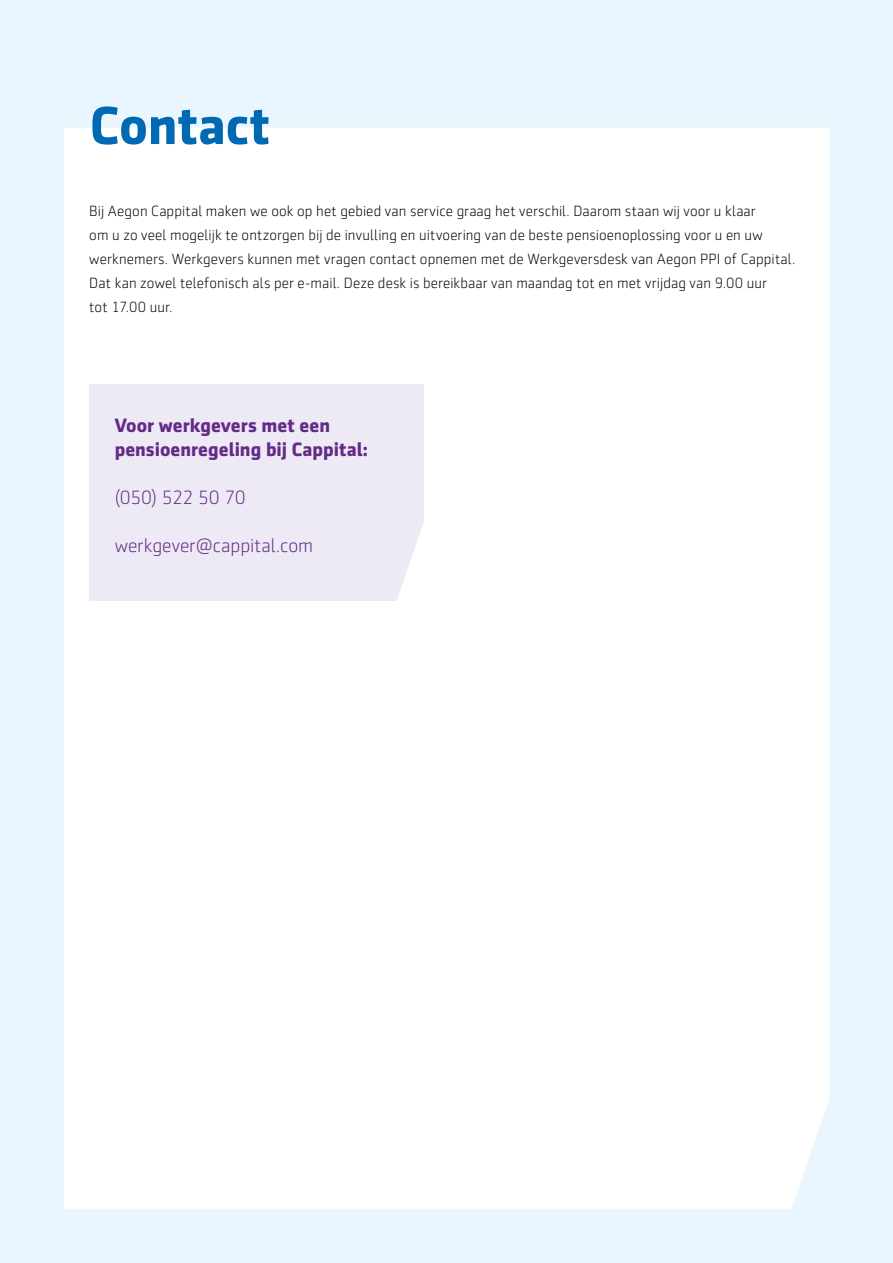
<style>
.page{position:relative;width:893px;height:1263px;background:#e9f6fe}
.page>*{position:absolute;margin:0;border:0;box-sizing:border-box;transform-origin:0 0}
.Heading{font:700 54px "Sentico Sans DT";color:#0069b4}
.KADER_kopje_paars{font:700 19.5px/24px "Sentico Sans DT";color:#632b86}
.KADER_tekst_paars{font:300 19.5px "Sentico Sans DT";letter-spacing:-.005em;color:#632b86}
.BODY_platte_tekst{font:300 15px/24px "Sentico Sans DT";letter-spacing:.005em;color:#000}
</style>
<div class="page">
<div style="left:64px;top:128px;width:765px;height:1081px;background:#fff"></div>
<div style="left:89px;top:384px;width:335px;height:216px;background:#ede9f5"></div>
<svg style="left:396px;top:523px;width:52px;height:89px"></svg>
<p class="Heading" style="left:90px;top:94px;width:182px">Contact</p>
<p class="BODY_platte_tekst" style="left:89px;top:199px;width:708px">Bij Aegon Cappital maken we ook op het gebied van service graag het verschil. Daarom staan wij voor u klaar<br>om u zo veel mogelijk te ontzorgen bij de invulling en uitvoering van de beste pensioenoplossing voor u en uw werknemers. Werkgevers kunnen met vragen contact opnemen met de Werkgeversdesk van Aegon PPI of Cappital.<br>Dat kan zowel telefonisch als per e-mail. Deze desk is bereikbaar van maandag tot en met vrijdag van 9.00 uur<br>tot 17.00 uur.</p>
<p class="KADER_kopje_paars" style="left:115px;top:413px;width:255px">Voor werkgevers met een pensioenregeling bij Cappital:</p>
<p class="KADER_tekst_paars" style="left:115px;top:487px;width:133px">(050) 522 50 70</p>
<p class="KADER_tekst_paars" style="left:115px;top:535px;width:200px">werkgever@cappital.com</p>
</div>
